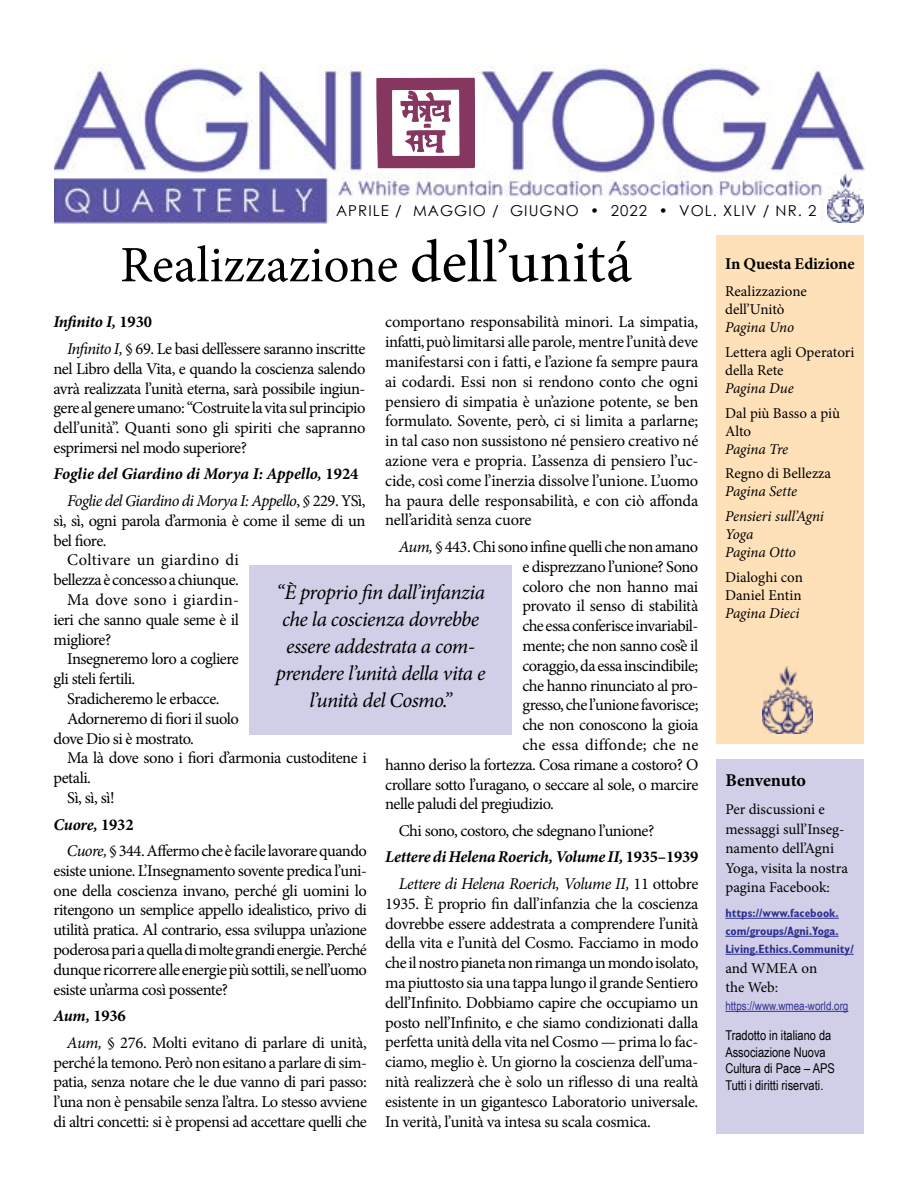
<style>
.page{position:relative;width:918px;height:1188px;background:#fff}
.page>*{position:absolute;margin:0;border:0;box-sizing:border-box;transform-origin:0 0}
.t1{font:51px "Minion Pro";color:#000}
.t2{font:italic 21px/27px "Minion Pro";letter-spacing:-.03em;color:#000;text-align:center}
.t3{font:700 18px "Minion Pro";letter-spacing:-.005em;color:#000}
.t4{font:16.5px/19.8px "Minion Pro";letter-spacing:-.03em;color:#000;text-align:justify}
.t5{font:italic 700 16.5px/26.5px "Minion Pro";letter-spacing:-.01em;color:#000}
.t6{font:italic 16.5px "Minion Pro";letter-spacing:-.025em;color:#000}
.t7{font:16.5px "Minion Pro";letter-spacing:.02em;color:#000}
.t8{font:16.5px "Minion Pro";letter-spacing:.01em;color:#000}
.t9{font:16.5px "Minion Pro";letter-spacing:.015em;color:#000}
.t10{font:700 16.5px "Minion Pro";letter-spacing:-.01em;color:#000}
.t11{font:15px/19.5px "Minion Pro";color:#000}
.t12{font:italic 15px/24.8px "Minion Pro";letter-spacing:-.005em;color:#000}
.t13{font:15px "Century Gothic";letter-spacing:.07em;color:#000}
.t14{font:13.5px/16.5px "Arial Narrow";color:#000}
.t15{font:700 condensed 12px/18px "Gill Sans";color:#2e3092}
.t16{font:12px "Arial Narrow";color:#2e3092}
.s1{font-size:60px}
.s2{font-weight:700;font-style:italic}
.s3{font-weight:700}
.s4{font-style:italic}
.s5{font-style:normal}
.s6{font-weight:400}
.s7{font-weight:400;font-style:normal}
</style>
<div class="page">
<div style="left:716px;top:236px;width:148px;height:508px;background:#ffe1b9"></div>
<div style="left:716px;top:759px;width:148px;height:375px;background:#d1cfe8"></div>
<hr style="left:725px;top:918px;width:114px;height:1px;background:#2e3092">
<hr style="left:725px;top:936px;width:114px;height:1px;background:#2e3092">
<hr style="left:725px;top:954px;width:129px;height:1px;background:#2e3092">
<hr style="left:725px;top:1011px;width:123px;height:1px;background:#2e3092">
<div style="left:249px;top:565px;width:263px;height:170px;background:#d1cfe8"></div>
<img style="left:54px;top:54px;width:811px;height:170px">
<div style="left:336px;top:205px;width:485px;height:22px;background:#fff"></div>
<div style="left:824px;top:176px;width:44px;height:48px;background:#fff"></div>
<img style="left:762px;top:666px;width:51px;height:67px">
<img style="left:828px;top:174px;width:36px;height:48px">
<div style="left:376px;top:76px;width:106px;height:92px;background:#fff"></div>
<svg style="left:376px;top:78px;width:99px;height:90px"></svg>
<p class="t13" style="left:336px;top:202px;width:482px">APRILE / MAGGIO / GIUGNO • 2022 • VOL. XLIV / NR. 2</p>
<h1 class="t1" style="left:120px;top:231px;width:514px">Realizzazione <span class="s1">dell’unitá</span></h1>
<p class="t4" style="left:67px;top:309px;width:300px;line-height:26.5px;text-indent:-13px"><span class="s2">Infinito I,</span> <span class="s3">1930<br></span><span class="s4">Infinito I,</span> § 69. Le basi dell’essere saranno inscritte</p>
<p class="t4" style="left:54px;top:359px;width:314px">nel Libro della Vita, e quando la coscienza salendo avrà realizzata l’unità eterna, sarà possibile ingiun&shy;gere al genere umano: “Costruite la vita sul principio dell’unità”. Quanti sono gli spiriti che sapranno esprimersi nel modo superiore?</p>
<p class="t5" style="left:67px;top:461px;width:300px;text-indent:-14px">Foglie del Giardino di Morya I: Appello, <span class="s5">1924<br></span><span class="s6">Foglie del Giardino di Morya I: Appello</span><span class="s7">,</span> <span class="s6">§</span> <span class="s7">229. YSì,</span></p>
<p class="t4" style="left:53px;top:511px;width:313px">sì, sì, ogni parola d’armonia è come il seme di un</p>
<p class="t4" style="left:53px;top:531px;width:55px">bel fiore.</p>
<p class="t7" style="left:67px;top:549px;width:173px">Coltivare un giardino di</p>
<p class="t4" style="left:53px;top:570px;width:187px">bellezza è concesso a chiunque.</p>
<p class="t9" style="left:67px;top:589px;width:173px">Ma dove sono i giardin-</p>
<p class="t4" style="left:53px;top:610px;width:187px">ieri che sanno quale seme è il</p>
<p class="t4" style="left:53px;top:630px;width:59px">migliore?</p>
<p class="t4" style="left:67px;top:649px;width:173px">Insegneremo loro a cogliere</p>
<p class="t4" style="left:53px;top:669px;width:83px">gli steli fertili.</p>
<p class="t4" style="left:67px;top:689px;width:154px">Sradicheremo le erbacce.</p>
<p class="t4" style="left:67px;top:709px;width:173px">Adorneremo di fiori il suolo</p>
<p class="t4" style="left:53px;top:729px;width:142px">dove Dio si è mostrato.</p>
<p class="t4" style="left:67px;top:748px;width:301px">Ma là dove sono i fiori d’armonia custoditene i</p>
<p class="t4" style="left:53px;top:768px;width:39px">petali.</p>
<p class="t4" style="left:67px;top:788px;width:49px">Sì, sì, sì!</p>
<p class="t4" style="left:67px;top:811px;width:302px;line-height:26.5px;text-indent:-13px"><span class="s2">Cuore,</span> <span class="s3">1932<br></span><span class="s4">Cuore,</span> § 344. Affermo che è facile lavorare quando</p>
<p class="t4" style="left:53px;top:861px;width:315px">esiste unione. L’Insegnamento sovente predica l’uni&shy;one della coscienza invano, perché gli uomini lo ritengono un semplice appello idealistico, privo di utilità pratica. Al contrario, essa sviluppa un’azione poderosa pari a quella di molte grandi energie. Perché dunque ricorrere alle energie più sottili, se nell’uomo esiste un’arma così possente?</p>
<p class="t4" style="left:67px;top:1003px;width:301px;line-height:26.5px;text-indent:-13px"><span class="s2">Aum,</span> <span class="s3">1936<br></span><span class="s4">Aum,</span> § 276. Molti evitano di parlare di unità,</p>
<p class="t4" style="left:53px;top:1053px;width:315px">perché la temono. Però non esitano a parlare di sim&shy;patia, senza notare che le due vanno di pari passo: l’una non è pensabile senza l’altra. Lo stesso avviene di altri concetti: si è propensi ad accettare quelli che</p>
<p class="t4" style="left:385px;top:312px;width:315px">comportano responsabilità minori. La simpatia, infatti, può limitarsi alle parole, mentre l’unità deve manifestarsi con i fatti, e l’azione fa sempre paura ai codardi. Essi non si rendono conto che ogni pensiero di simpatia è un’azione potente, se ben formulato. Sovente, però, ci si limita a parlarne; in tal caso non sussistono né pensiero creativo né azione vera e propria. L’assenza di pensiero l’uc&shy;cide, così come l’inerzia dissolve l’unione. L’uomo ha paura delle responsabilità, e con ciò affonda nell’aridità senza cuore</p>
<p class="t4" style="left:399px;top:537px;width:301px"><span class="s4">Aum,</span> § 443. Chi sono infine quelli che non amano</p>
<p class="t4" style="left:522px;top:557px;width:177px">e disprezzano l’unione? Sono</p>
<p class="t4" style="left:522px;top:576px;width:177px">coloro che non hanno mai</p>
<p class="t4" style="left:522px;top:596px;width:178px">provato il senso di stabilità</p>
<p class="t4" style="left:522px;top:616px;width:177px">che essa conferisce invariabil-</p>
<p class="t4" style="left:522px;top:636px;width:177px">mente; che non sanno cos’è il</p>
<p class="t4" style="left:522px;top:656px;width:177px">coraggio, da essa inscindibile;</p>
<p class="t4" style="left:522px;top:675px;width:177px">che hanno rinunciato al pro-</p>
<p class="t4" style="left:522px;top:695px;width:178px">gresso, che l’unione favorisce;</p>
<p class="t4" style="left:522px;top:715px;width:177px">che non conoscono la gioia</p>
<p class="t8" style="left:522px;top:734px;width:177px">che essa diffonde; che ne</p>
<p class="t4" style="left:385px;top:755px;width:315px">hanno deriso la fortezza. Cosa rimane a costoro? O</p>
<p class="t4" style="left:385px;top:774px;width:315px">crollare sotto l’uragano, o seccare al sole, o marcire</p>
<p class="t4" style="left:385px;top:794px;width:170px">nelle paludi del pregiudizio.</p>
<p class="t4" style="left:399px;top:821px;width:257px">Chi sono, costoro, che sdegnano l’unione?</p>
<p class="t5" style="left:385px;top:844px;width:315px">Lettere di Helena Roerich, Volume II, <span class="s5">1935–1939</span></p>
<p class="t6" style="left:399px;top:872px;width:301px">Lettere di Helena Roerich, Volume II, <span class="s5">11 ottobre</span></p>
<p class="t4" style="left:385px;top:894px;width:315px">1935. È proprio fin dall’infanzia che la coscienza dovrebbe essere addestrata a comprendere l’unità della vita e l’unità del Cosmo. Facciamo in modo che il nostro pianeta non rimanga un mondo isolato, ma piuttosto sia una tappa lungo il grande Sentiero dell’Infinito. Dobbiamo capire che occupiamo un posto nell’Infinito, e che siamo condizionati dalla perfetta unità della vita nel Cosmo — prima lo fac&shy;ciamo, meglio è. Un giorno la coscienza dell’uma&shy;nità realizzerà che è solo un riflesso di una realtà esistente in un gigantesco Laboratorio universale.<br>In verità, l’unità va intesa su scala cosmica.</p>
<p class="t2" style="left:276px;top:578px;width:211px">“È proprio fin dall’infanzia che la coscienza dovrebbe essere addestrata a com&shy;prendere l’unità della vita e l’unità del Cosmo.”</p>
<p class="t10" style="left:725px;top:252px;width:131px">In Questa Edizione</p>
<p class="t11" style="left:725px;top:282px;width:83px;line-height:18px">Realizzazione dell’Unitò</p>
<p class="t12" style="left:725px;top:315px;width:70px">Pagina Uno</p>
<p class="t11" style="left:725px;top:343px;width:131px;line-height:18px">Lettera agli Operatori della Rete</p>
<p class="t12" style="left:725px;top:376px;width:70px">Pagina Due</p>
<p class="t11" style="left:725px;top:404px;width:116px;line-height:18px">Dal più Basso a più<br>Alto</p>
<p class="t12" style="left:725px;top:436px;width:65px">Pagina Tre</p>
<p class="t11" style="left:725px;top:464px;width:108px">Regno di Bellezza</p>
<p class="t12" style="left:725px;top:479px;width:100px">Pagina Sette<br>Pensieri sull’Agni</p>
<p class="t12" style="left:725px;top:525px;width:72px;line-height:18px">Yoga<br>Pagina Otto</p>
<p class="t11" style="left:725px;top:568px;width:79px;line-height:18px">Dialoghi con<br>Daniel Entin</p>
<p class="t12" style="left:725px;top:601px;width:76px">Pagina Dieci</p>
<p class="t3" style="left:725px;top:767px;width:82px">Benvenuto</p>
<p class="t11" style="left:725px;top:800px;width:124px">Per discussioni e messaggi sull’Inseg&shy;namento dell’Agni<br>Yoga, visita la nostra pagina Facebook:</p>
<p class="t15" style="left:725px;top:904px;width:130px">https://www.facebook. com/groups/Agni.Yoga.<br>Living.Ethics.Community/</p>
<p class="t11" style="left:725px;top:958px;width:93px">and WMEA on the Web:</p>
<p class="t16" style="left:725px;top:997px;width:125px">https://www.wmea-world.org</p>
<p class="t14" style="left:725px;top:1027px;width:111px">Tradotto in italiano da<br>Associazione Nuova<br>Cultura di Pace – APS<br>Tutti i diritti riservati.</p>
</div>
